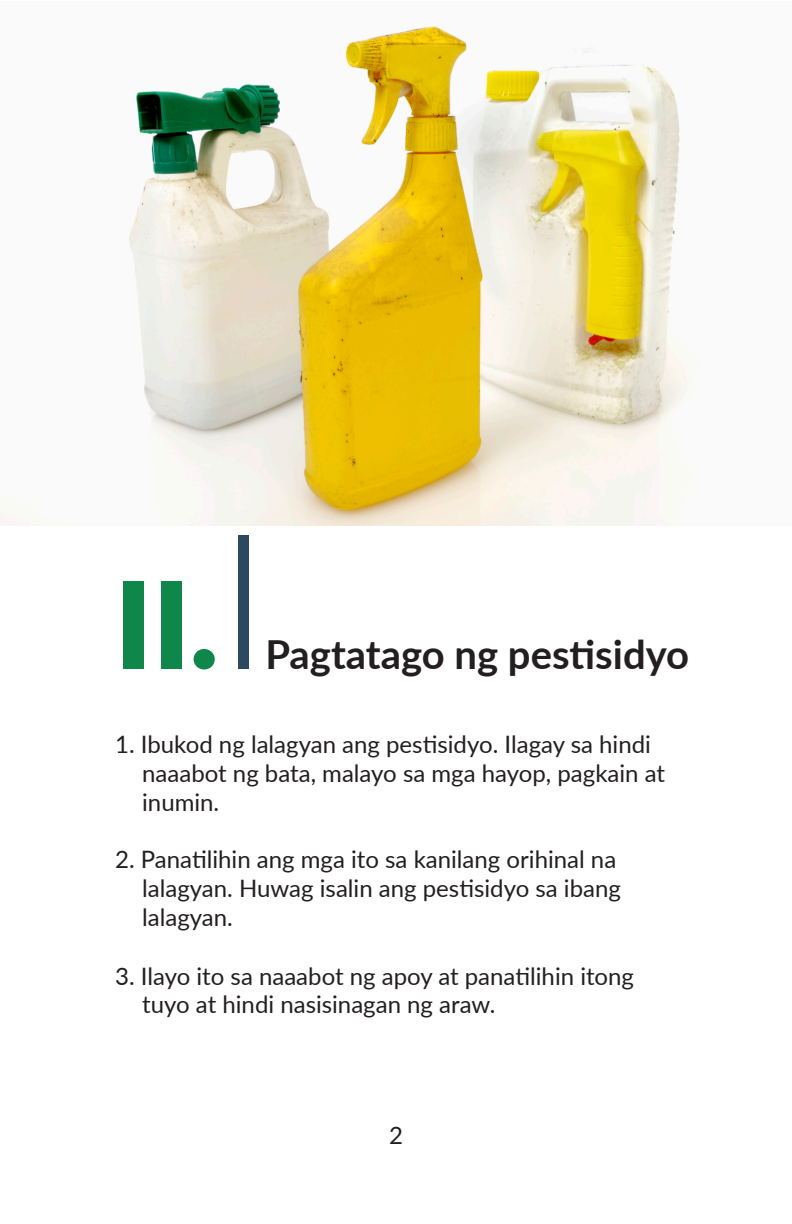
<style>
.page{position:relative;width:792px;height:1224px;background:#fff}
.page>*{position:absolute;margin:0;border:0;box-sizing:border-box;transform-origin:0 0}
.t1{font:900 120px "Lato";color:#10874a}
.t2{font:700 40px "Lato";color:#231f20}
.t3{font:24px/28.8px "Lato";color:#231f20}
</style>
<div class="page">
<div style="left:238px;top:535px;width:10px;height:134px;background:#2b4960"></div>
<img style="left:129px;top:26px;width:561px;height:499px">
<p class="t1" style="left:115px;top:535px;width:105px">II.</p>
<p class="t2" style="left:265px;top:625px;width:425px">Pagtatago ng pestisidyo</p>
<p class="t3" style="left:115px;top:729px;width:537px">1. Ibukod ng lalagyan ang pestisidyo. Ilagay sa hindi</p>
<p class="t3" style="left:142px;top:758px;width:524px">naaabot ng bata, malayo sa mga hayop, pagkain at inumin.</p>
<p class="t3" style="left:115px;top:844px;width:503px">2. Panatilihin ang mga ito sa kanilang orihinal na</p>
<p class="t3" style="left:142px;top:873px;width:480px">lalagyan. Huwag isalin ang pestisidyo sa ibang lalagyan.</p>
<p class="t3" style="left:115px;top:960px;width:520px">3. Ilayo ito sa naaabot ng apoy at panatilihin itong</p>
<p class="t3" style="left:142px;top:989px;width:355px">tuyo at hindi nasisinagan ng araw.</p>
<p class="t3" style="left:389px;top:1120px;width:15px">2</p>
</div>
